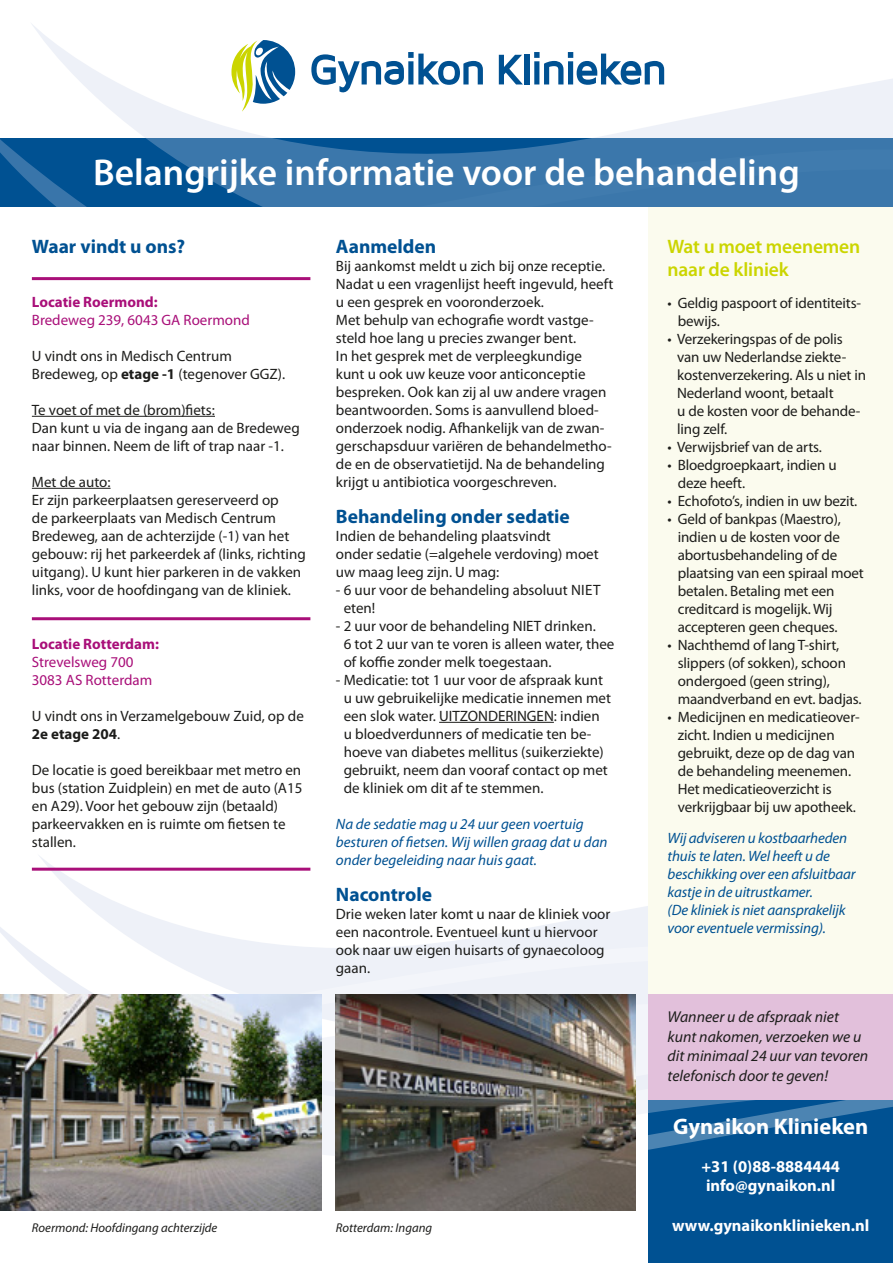
<style>
.page{position:relative;width:893px;height:1263px;background:#fff}
.page>*{position:absolute;margin:0;border:0;box-sizing:border-box;transform-origin:0 0}
.t1{font:600 37.5px "Myriad Pro";color:#fff}
.t2{font:700 22.5px "Myriad Pro";color:#fff}
._0_titel_blauw{font:700 19.5px "Myriad Pro";color:#005192}
.t3{font:600 19.5px/23.4px "Myriad Pro";letter-spacing:-.01em;color:#cbd500}
.t4{font:700 16.5px "Myriad Pro";color:#fff}
._1_sub{font:italic 15.75px/19.5px "Myriad Pro";color:#1d1d1b}
._1_body_tekst{font:15px/18px "Myriad Pro";color:#1d1d1b}
._1_sub-2{font:15px/18px "Myriad Pro";color:#1d1d1b}
._1_sub-3{font:italic 15px/18px "Myriad Pro";letter-spacing:-.01em;color:#005192}
._1_body_tekst-2{font:15px "Myriad Pro";color:#a90f79}
._0_titel_blauw-2{font:700 15px "Myriad Pro";color:#a90f79}
._1_body_tekst-3{font:italic 12.75px "Myriad Pro";color:#1d1d1b}
.s1{font-weight:700}
</style>
<div class="page">
<div style="left:648px;top:994px;width:245px;height:269px;background:#005192"></div>
<svg style="left:321px;top:1106px;width:572px;height:68px"></svg>
<svg style="left:31px;top:868px;width:617px;height:49px"></svg>
<svg style="left:0;top:917px;width:893px;height:189px;fill:#eff2f8"></svg>
<div style="left:648px;top:207px;width:245px;height:883px;background:#fbfbee"></div>
<svg style="left:46px;top:43px;width:847px;height:68px"></svg>
<svg style="left:0;top:111px;width:893px;height:96px;fill:#3b77ab"></svg>
<svg style="left:231px;top:40px;width:64px;height:71px"></svg>
<svg style="left:311px;top:52px;width:172px;height:40px"></svg>
<svg style="left:499px;top:55px;width:24px;height:29px"></svg>
<div style="left:524px;top:54px;width:6px;height:30px;background:#005192"></div>
<svg style="left:534px;top:52px;width:130px;height:33px"></svg>
<hr style="left:32px;top:416px;width:183px;height:1px;background:#1d1d1b">
<hr style="left:32px;top:488px;width:79px;height:1px;background:#1d1d1b">
<hr style="left:439px;top:722px;width:115px;height:1px;background:#1d1d1b">
<img style="left:0;top:994px;width:321px;height:217px">
<img style="left:336px;top:994px;width:300px;height:217px">
<div style="left:648px;top:994px;width:245px;height:105px;background:#e2c0db"></div>
<hr style="left:32px;top:617px;width:278px;height:3px;background:#a90f79">
<hr style="left:32px;top:277px;width:278px;height:3px;background:#a90f79">
<hr style="left:32px;top:868px;width:278px;height:3px;background:#a90f79">
<p class="t1" style="left:93px;top:148px;width:708px">Belangrijke informatie voor de behandeling</p>
<p class="_0_titel_blauw" style="left:32px;top:233px;width:155px">Waar vindt u ons?</p>
<p class="_0_titel_blauw-2" style="left:32px;top:292px;width:127px">Locatie Roermond:</p>
<p class="_1_body_tekst-2" style="left:32px;top:310px;width:220px">Bredeweg 239, 6043 GA Roermond</p>
<p class="_1_body_tekst" style="left:32px;top:346px;width:255px">U vindt ons in Medisch Centrum<br>Bredeweg, op <span class="s1">etage -1</span> (tegenover GGZ).</p>
<p class="_1_body_tekst" style="left:32px;top:400px;width:185px">Te voet of met de (brom)fiets:</p>
<p class="_1_body_tekst" style="left:32px;top:418px;width:269px">Dan kunt u via de ingang aan de Bredeweg naar binnen. Neem de lift of trap naar -1.</p>
<p class="_1_body_tekst" style="left:32px;top:472px;width:80px">Met de auto:</p>
<p class="_1_body_tekst" style="left:32px;top:490px;width:275px">Er zijn parkeerplaatsen gereserveerd op<br>de parkeerplaats van Medisch Centrum Bredeweg, aan de achterzijde (-1) van het gebouw: rij het parkeerdek af (links, richting uitgang). U kunt hier parkeren in de vakken links, voor de hoofdingang van de kliniek.</p>
<p class="_0_titel_blauw-2" style="left:32px;top:634px;width:129px">Locatie Rotterdam:</p>
<p class="_1_body_tekst-2" style="left:32px;top:652px;width:103px">Strevelsweg 700</p>
<p class="_1_body_tekst-2" style="left:32px;top:670px;width:122px">3083 AS Rotterdam</p>
<p class="_1_body_tekst" style="left:32px;top:706px;width:273px">U vindt ons in Verzamelgebouw Zuid, op de<br><span class="s1">2e etage 204</span>.</p>
<p class="_1_body_tekst" style="left:32px;top:760px;width:272px">De locatie is goed bereikbaar met metro en bus (station Zuidplein) en met de auto (A15 en A29). Voor het gebouw zijn (betaald) parkeervakken en is ruimte om fietsen te stallen.</p>
<p class="_0_titel_blauw" style="left:336px;top:233px;width:102px">Aanmelden</p>
<p class="_1_body_tekst" style="left:336px;top:256px;width:279px">Bij aankomst meldt u zich bij onze receptie.<br>Nadat u een vragenlijst heeft ingevuld, heeft u een gesprek en vooronderzoek.</p>
<p class="_1_body_tekst" style="left:336px;top:310px;width:259px">Met behulp van echografie wordt vastge&shy;steld hoe lang u precies zwanger bent.</p>
<p class="_1_body_tekst" style="left:336px;top:346px;width:277px">In het gesprek met de verpleegkundige kunt u ook uw keuze voor anticonceptie bespreken. Ook kan zij al uw andere vragen beantwoorden. Soms is aanvullend bloed&shy;onderzoek nodig. Afhankelijk van de zwan&shy;gerschapsduur variëren de behandelmetho&shy;de en de observatietijd. Na de behandeling krijgt u antibiotica voorgeschreven.</p>
<p class="_0_titel_blauw" style="left:336px;top:503px;width:235px">Behandeling onder sedatie</p>
<p class="_1_sub-2" style="left:336px;top:526px;width:264px">Indien de behandeling plaatsvindt<br>onder sedatie (=algehele verdoving) moet uw maag leeg zijn. U mag:</p>
<p class="_1_sub-2" style="left:344px;top:580px;width:258px;text-indent:-8px">- 6 uur voor de behandeling absoluut NIET eten!</p>
<p class="_1_sub-2" style="left:344px;top:616px;width:272px;text-indent:-8px">- 2 uur voor de behandeling NIET drinken.<br>6 tot 2 uur van te voren is alleen water, thee of koffie zonder melk toegestaan.</p>
<p class="_1_sub-2" style="left:344px;top:670px;width:269px;text-indent:-8px">- Medicatie: tot 1 uur voor de afspraak kunt u uw gebruikelijke medicatie innemen met een slok water. UITZONDERINGEN: indien u bloedverdunners of medicatie ten be&shy;hoeve van diabetes mellitus (suikerziekte) gebruikt, neem dan vooraf contact op met de kliniek om dit af te stemmen.</p>
<p class="_1_sub-3" style="left:336px;top:814px;width:273px">Na de sedatie mag u 24 uur geen voertuig besturen of fietsen. Wij willen graag dat u dan onder begeleiding naar huis gaat.</p>
<p class="_0_titel_blauw" style="left:336px;top:881px;width:98px">Nacontrole</p>
<p class="_1_body_tekst" style="left:336px;top:904px;width:276px">Drie weken later komt u naar de kliniek voor een nacontrole. Eventueel kunt u hiervoor ook naar uw eigen huisarts of gynaecoloog gaan.</p>
<p class="_1_body_tekst-3" style="left:32px;top:1220px;width:187px">Roermond: Hoofdingang achterzijde</p>
<p class="_1_body_tekst-3" style="left:336px;top:1220px;width:98px">Rotterdam: Ingang</p>
<p class="t3" style="left:668px;top:234px;width:194px">Wat u moet meenemen naar de kliniek</p>
<p class="_1_body_tekst" style="left:678px;top:293px;width:185px;text-indent:-10px">• Geldig paspoort of identiteits&shy;bewijs.</p>
<p class="_1_body_tekst" style="left:677px;top:329px;width:190px;text-indent:-10px">• Verzekeringspas of de polis van uw Nederlandse ziekte&shy;kostenverzekering. Als u niet in<br>Nederland woont, betaalt<br>u de kosten voor de behande&shy;ling zelf.</p>
<p class="_1_body_tekst" style="left:668px;top:437px;width:156px">• Verwijsbrief van de arts.</p>
<p class="_1_body_tekst" style="left:678px;top:455px;width:160px;text-indent:-10px">• Bloedgroepkaart, indien u deze heeft.</p>
<p class="_1_body_tekst" style="left:668px;top:491px;width:191px">• Echofoto’s, indien in uw bezit.</p>
<p class="_1_body_tekst" style="left:678px;top:509px;width:188px;text-indent:-10px">• Geld of bankpas (Maestro), indien u de kosten voor de abortusbehandeling of de plaatsing van een spiraal moet betalen. Betaling met een creditcard is mogelijk. Wij accepteren geen cheques.</p>
<p class="_1_body_tekst" style="left:678px;top:635px;width:185px;text-indent:-10px">• Nachthemd of lang T-shirt, slippers (of sokken), schoon ondergoed (geen string), maandverband en evt. badjas.</p>
<p class="_1_body_tekst" style="left:678px;top:707px;width:183px;text-indent:-10px">• Medicijnen en medicatieover&shy;zicht. Indien u medicijnen gebruikt, deze op de dag van de behandeling meenemen.<br>Het medicatieoverzicht is verkrijgbaar bij uw apotheek.</p>
<p class="_1_sub-3" style="left:668px;top:829px;width:189px">Wij adviseren u kostbaarheden thuis te laten. Wel heeft u de beschikking over een afsluitbaar kastje in de uitrustkamer.<br>(De kliniek is niet aansprakelijk voor eventuele vermissing).</p>
<p class="_1_sub" style="left:668px;top:1007px;width:173px">Wanneer u de afspraak niet</p>
<p class="_1_sub" style="left:668px;top:1026px;width:202px">kunt nakomen, verzoeken we u dit minimaal 24 uur van tevoren telefonisch door te geven!</p>
<p class="t2" style="left:673px;top:1111px;width:197px">Gynaikon Klinieken</p>
<p class="t4" style="left:701px;top:1155px;width:140px">+31 (0)88-8884444</p>
<p class="t4" style="left:706px;top:1175px;width:131px">info@gynaikon.nl</p>
<p class="t4" style="left:672px;top:1215px;width:199px">www.gynaikonklinieken.nl</p>
</div>
